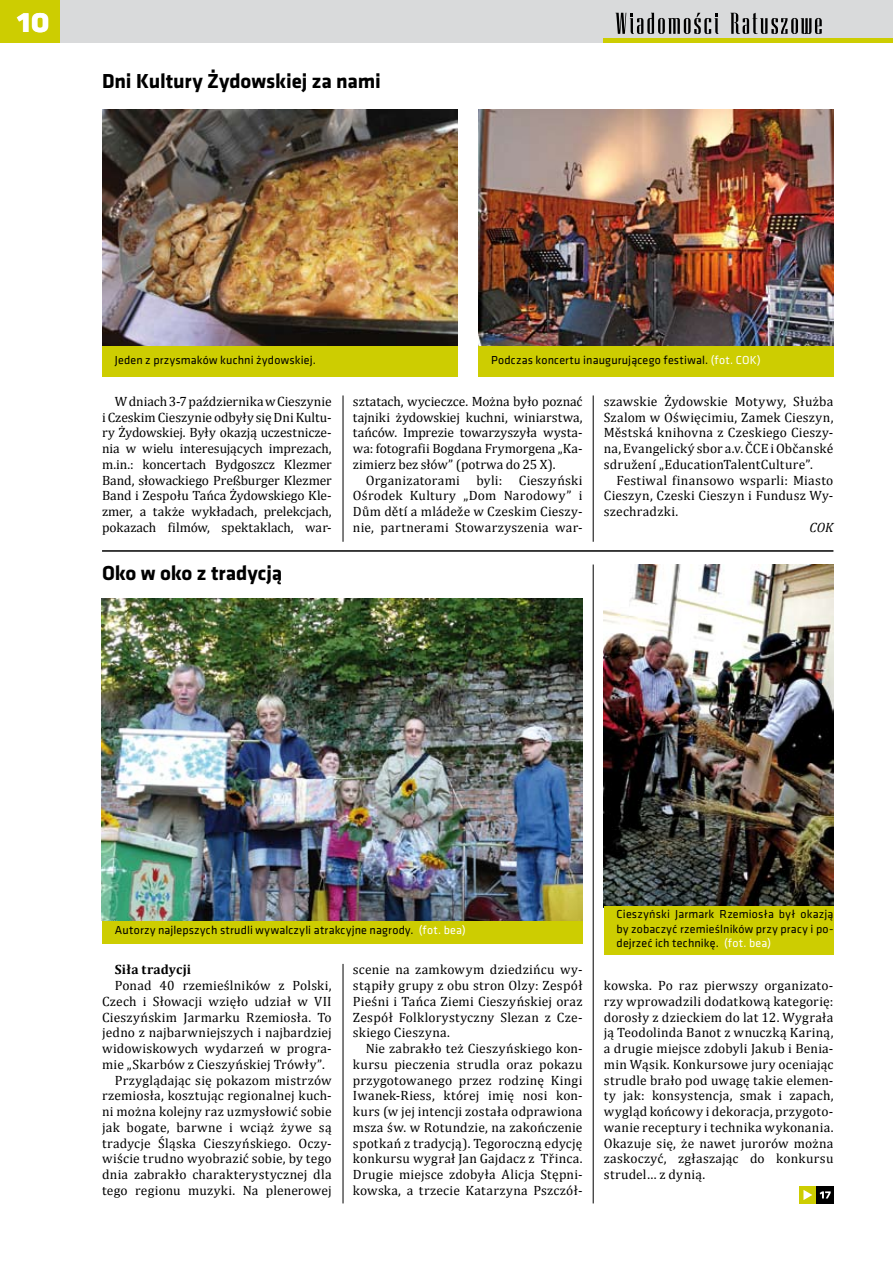
<style>
.page{position:relative;width:893px;height:1263px;background:#fff}
.page>*{position:absolute;margin:0;border:0;box-sizing:border-box;transform-origin:0 0}
.t1{font:700 36px "Klavika";color:#fff}
.t2{font:700 21px "Klavika";letter-spacing:-.005em;color:#000}
.t3{font:13.5px/15.8px "Cambria";letter-spacing:.015em;color:#000;text-align:justify}
.t4{font:700 13.5px "Cambria";letter-spacing:.015em;color:#000}
.t5{font:italic 13.5px "Cambria";color:#000}
.t6{font:12px/14.4px "Klavika";letter-spacing:.015em;color:#000;text-align:justify}
.s1{color:#fff}
</style>
<div class="page">
<div style="left:0;top:0;width:893px;height:43px;background:#d9dadb"></div>
<div style="left:0;top:0;width:60px;height:43px;background:#cdcd01"></div>
<div style="left:604px;top:38px;width:289px;height:5px;background:#cdcd01"></div>
<svg style="left:730px;top:13px;width:92px;height:21px"></svg>
<svg style="left:615px;top:13px;width:103px;height:21px"></svg>
<div style="left:102px;top:919px;width:481px;height:25px;background:#cdcd01"></div>
<img style="left:102px;top:109px;width:355px;height:238px">
<img style="left:478px;top:109px;width:355px;height:238px">
<img style="left:604px;top:564px;width:229px;height:343px">
<img style="left:102px;top:598px;width:481px;height:322px">
<div style="left:102px;top:347px;width:355px;height:30px;background:#cdcd01"></div>
<div style="left:478px;top:347px;width:355px;height:30px;background:#cdcd01"></div>
<hr style="left:102px;top:550px;width:731px;height:2px;background:#000">
<div style="left:604px;top:907px;width:229px;height:48px;background:#cdcd01"></div>
<hr style="left:343px;top:395px;width:1px;height:147px;background:#000">
<hr style="left:593px;top:395px;width:1px;height:147px;background:#000">
<hr style="left:343px;top:964px;width:1px;height:239px;background:#000">
<hr style="left:593px;top:564px;width:1px;height:639px;background:#000">
<div style="left:799px;top:1186px;width:17px;height:17px;background:#cdcd01"></div>
<svg style="left:803px;top:1190px;width:9px;height:10px"></svg>
<div style="left:816px;top:1186px;width:17px;height:17px;background:#000"></div>
<svg style="left:820px;top:1191px;width:11px;height:7px"></svg>
<h1 class="t1" style="left:17px;top:-6px;width:35px">10</h1>
<h2 class="t2" style="left:102px;top:66px;width:280px">Dni Kultury Żydowskiej za nami</h2>
<p class="t6" style="left:115px;top:352px;width:202px">Jeden z przysmaków kuchni żydowskiej.</p>
<p class="t6" style="left:491px;top:352px;width:271px">Podczas koncertu inaugurującego festiwal. <span class="s1">(fot. COK)</span></p>
<p class="t3" style="left:353px;top:393px;width:231px">sztatach, wycieczce. Można było poznać tajniki żydowskiej kuchni, winiarstwa, tańców. Imprezie towarzyszyła wysta&shy;wa: fotografii Bogdana Frymorgena „Ka&shy;zimierz bez słów” (potrwa do 25 X).</p>
<p class="t3" style="left:353px;top:472px;width:231px;text-indent:13px">Organizatorami byli: Cieszyński Ośrodek Kultury „Dom Narodowy” i Dům dětí a mládeže w Czeskim Cieszy&shy;nie, partnerami Stowarzyszenia war-</p>
<p class="t3" style="left:604px;top:393px;width:231px">szawskie Żydowskie Motywy, Służba Szalom w Oświęcimiu, Zamek Cieszyn, Městská knihovna z Czeskiego Cieszy&shy;na, Evangelický sbor a.v. ČCE i Občanské sdružení „EducationTalentCulture”.</p>
<p class="t3" style="left:604px;top:472px;width:231px;text-indent:13px">Festiwal finansowo wsparli: Miasto Cieszyn, Czeski Cieszyn i Fundusz Wy&shy;szechradzki.</p>
<p class="t5" style="left:809px;top:520px;width:25px">COK</p>
<p class="t3" style="left:102px;top:393px;width:231px;text-indent:13px">W dniach 3-7 października w Cieszynie i Czeskim Cieszynie odbyły się Dni Kultu&shy;ry Żydowskiej. Były okazją uczestnicze&shy;nia w wielu interesujących imprezach, m.in.: koncertach Bydgoszcz Klezmer Band, słowackiego Preßburger Klezmer Band i Zespołu Tańca Żydowskiego Kle&shy;zmer, a także wykładach, prelekcjach, pokazach filmów, spektaklach, war-</p>
<h2 class="t2" style="left:102px;top:558px;width:182px">Oko w oko z tradycją</h2>
<p class="t6" style="left:115px;top:923px;width:352px">Autorzy najlepszych strudli wywalczyli atrakcyjne nagrody. <span class="s1">(fot. bea)</span></p>
<p class="t4" style="left:115px;top:961px;width:78px">Siła tradycji</p>
<p class="t3" style="left:115px;top:977px;width:218px">Ponad 40 rzemieślników z Polski,</p>
<p class="t3" style="left:102px;top:993px;width:231px">Czech i Słowacji wzięło udział w VII</p>
<p class="t3" style="left:102px;top:1009px;width:231px">Cieszyńskim Jarmarku Rzemiosła. To</p>
<p class="t3" style="left:102px;top:1025px;width:231px">jedno z najbarwniejszych i najbardziej</p>
<p class="t3" style="left:102px;top:1040px;width:231px">widowiskowych wydarzeń w progra-</p>
<p class="t3" style="left:102px;top:1056px;width:224px">mie „Skarbów z Cieszyńskiej Trówły”.</p>
<p class="t3" style="left:115px;top:1072px;width:218px">Przyglądając się pokazom mistrzów</p>
<p class="t3" style="left:102px;top:1088px;width:231px">rzemiosła, kosztując regionalnej kuch-</p>
<p class="t3" style="left:102px;top:1103px;width:231px">ni można kolejny raz uzmysłowić sobie</p>
<p class="t3" style="left:102px;top:1119px;width:231px">jak bogate, barwne i wciąż żywe są</p>
<p class="t3" style="left:102px;top:1135px;width:231px">tradycje Śląska Cieszyńskiego. Oczy-</p>
<p class="t3" style="left:102px;top:1151px;width:231px">wiście trudno wyobrazić sobie, by tego</p>
<p class="t3" style="left:102px;top:1166px;width:231px">dnia zabrakło charakterystycznej dla</p>
<p class="t3" style="left:102px;top:1182px;width:231px">tego regionu muzyki. Na plenerowej</p>
<p class="t3" style="left:353px;top:962px;width:231px">scenie na zamkowym dziedzińcu wy&shy;stąpiły grupy z obu stron Olzy: Zespół Pieśni i Tańca Ziemi Cieszyńskiej oraz Zespół Folklorystyczny Slezan z Cze&shy;skiego Cieszyna.</p>
<p class="t3" style="left:353px;top:1040px;width:231px;text-indent:13px">Nie zabrakło też Cieszyńskiego kon&shy;kursu pieczenia strudla oraz pokazu przygotowanego przez rodzinę Kingi Iwanek-Riess, której imię nosi kon&shy;kurs (w jej intencji została odprawiona msza św. w Rotundzie, na zakończenie spotkań z tradycją). Tegoroczną edycję konkursu wygrał Jan Gajdacz z Třinca.<br>Drugie miejsce zdobyła Alicja Stępni&shy;kowska, a trzecie Katarzyna Pszczół-</p>
<p class="t6" style="left:617px;top:907px;width:218px">Cieszyński Jarmark Rzemiosła był okazją by zobaczyć rzemieślników przy pracy i po&shy;dejrzeć ich technikę. <span class="s1">(fot. bea)</span></p>
<p class="t3" style="left:604px;top:977px;width:231px">kowska. Po raz pierwszy organizato&shy;rzy wprowadzili dodatkową kategorię: dorosły z dzieckiem do lat 12. Wygrała ją Teodolinda Banot z wnuczką Kariną, a drugie miejsce zdobyli Jakub i Benia&shy;min Wąsik. Konkursowe jury oceniając strudle brało pod uwagę takie elemen&shy;ty jak: konsystencja, smak i zapach, wygląd końcowy i dekoracja, przygoto&shy;wanie receptury i technika wykonania.<br>Okazuje się, że nawet jurorów można zaskoczyć, zgłaszając do konkursu strudel… z dynią.</p>
</div>
